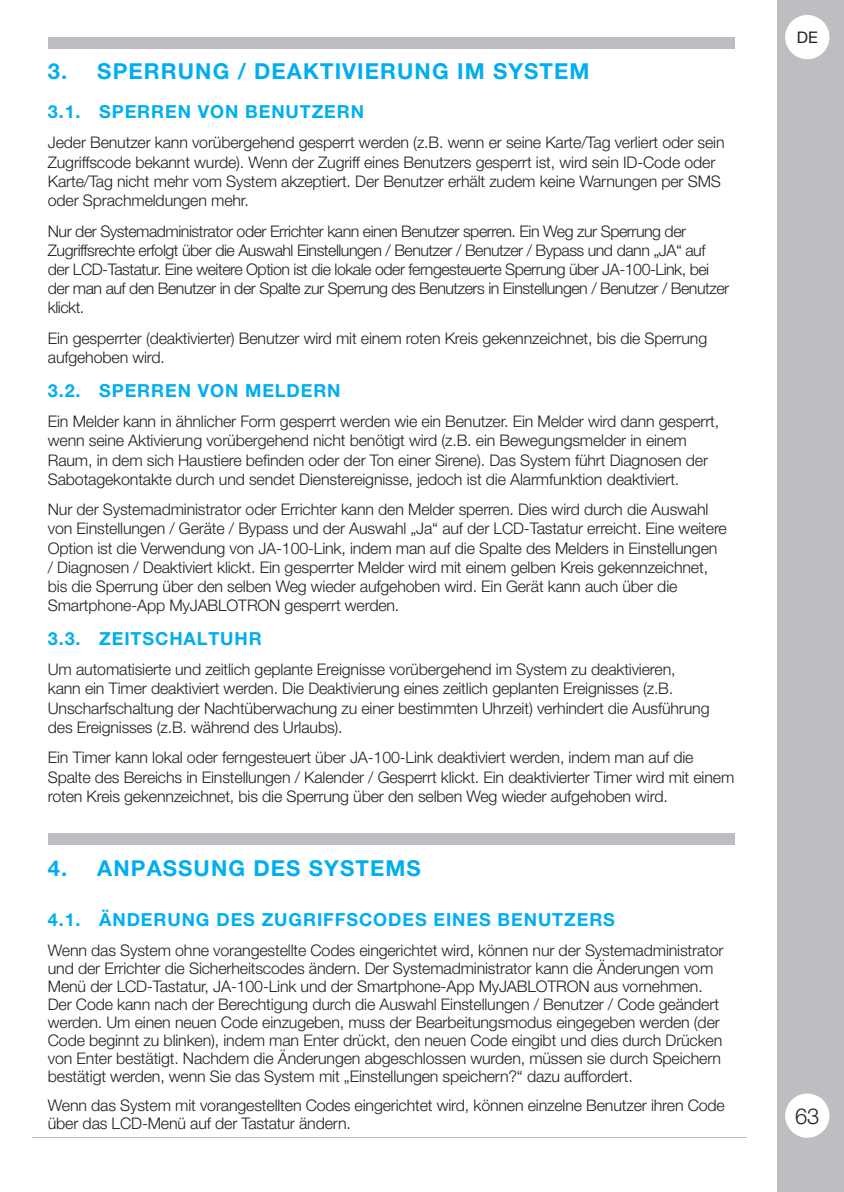
<style>
.page{position:relative;width:844px;height:1192px;background:#fff}
.page>*{position:absolute;margin:0;border:0;box-sizing:border-box;transform-origin:0 0}
.t1{font:700 22px "Helvetica Neue LT Pro";letter-spacing:.05em;color:#00aeef}
.t2{font:300 22px "Helvetica Neue LT Pro";color:#231f20}
.t3{font:700 18px "Helvetica Neue LT Pro";letter-spacing:.05em;color:#00aeef}
.t4{font:300 16px/19.2px "Helvetica Neue LT Pro";letter-spacing:-.01em;color:#231f20}
.t5{font:300 16px/19.2px "Helvetica Neue LT Pro";letter-spacing:-.03em;color:#231f20}
.t6{font:16px "Helvetica Neue LTCYR";color:#231f20}
</style>
<div class="page">
<div style="left:776px;top:0;width:67px;height:1192px;background:#bdbec1"></div>
<div style="left:786px;top:16px;width:42px;height:42px;background:#fff;border-radius:50%"></div>
<div style="left:785px;top:15px;width:44px;height:44px;border:2px solid #fff;border-radius:50%"></div>
<div style="left:785px;top:1093px;width:44px;height:44px;background:#fff;border-radius:50%"></div>
<div style="left:48px;top:38px;width:686px;height:11px;background:#bdbec1"></div>
<div style="left:48px;top:833px;width:686px;height:11px;background:#bdbec1"></div>
<h1 class="t1" style="left:48px;top:63px;width:543px">3. SPERRUNG / DEAKTIVIERUNG IM SYSTEM</h1>
<p class="t3" style="left:48px;top:105px;width:318px">3.1. SPERREN VON BENUTZERN</p>
<p class="t4" style="left:48px;top:135px;width:678px">Jeder Benutzer kann vorübergehend gesperrt werden (z.B. wenn er seine Karte/Tag verliert oder sein Zugriffscode bekannt wurde). Wenn der Zugriff eines Benutzers gesperrt ist, wird sein ID-Code oder Karte/Tag nicht mehr vom System akzeptiert. Der Benutzer erhält zudem keine Warnungen per SMS oder Sprachmeldungen mehr.</p>
<p class="t5" style="left:48px;top:223px;width:682px">Nur der Systemadministrator oder Errichter kann einen Benutzer sperren. Ein Weg zur Sperrung der Zugriffsrechte erfolgt über die Auswahl Einstellungen / Benutzer / Benutzer / Bypass und dann „JA“ auf der LCD-Tastatur. Eine weitere Option ist die lokale oder ferngesteuerte Sperrung über JA-100-Link, bei der man auf den Benutzer in der Spalte zur Sperrung des Benutzers in Einstellungen / Benutzer / Benutzer klickt.</p>
<p class="t4" style="left:48px;top:330px;width:660px">Ein gesperrter (deaktivierter) Benutzer wird mit einem roten Kreis gekennzeichnet, bis die Sperrung aufgehoben wird.</p>
<p class="t3" style="left:48px;top:384px;width:294px">3.2. SPERREN VON MELDERN</p>
<p class="t4" style="left:48px;top:413px;width:672px">Ein Melder kann in ähnlicher Form gesperrt werden wie ein Benutzer. Ein Melder wird dann gesperrt, wenn seine Aktivierung vorübergehend nicht benötigt wird (z.B. ein Bewegungsmelder in einem Raum, in dem sich Haustiere befinden oder der Ton einer Sirene). Das System führt Diagnosen der Sabotagekontakte durch und sendet Dienstereignisse, jedoch ist die Alarmfunktion deaktiviert.</p>
<p class="t4" style="left:48px;top:501px;width:680px">Nur der Systemadministrator oder Errichter kann den Melder sperren. Dies wird durch die Auswahl von Einstellungen / Geräte / Bypass und der Auswahl „Ja“ auf der LCD-Tastatur erreicht. Eine weitere Option ist die Verwendung von JA-100-Link, indem man auf die Spalte des Melders in Einstellungen<br>/ Diagnosen / Deaktiviert klickt. Ein gesperrter Melder wird mit einem gelben Kreis gekennzeichnet, bis die Sperrung über den selben Weg wieder aufgehoben wird. Ein Gerät kann auch über die Smartphone-App MyJABLOTRON gesperrt werden.</p>
<p class="t3" style="left:48px;top:632px;width:215px">3.3. ZEITSCHALTUHR</p>
<p class="t4" style="left:48px;top:661px;width:663px">Um automatisierte und zeitlich geplante Ereignisse vorübergehend im System zu deaktivieren, kann ein Timer deaktiviert werden. Die Deaktivierung eines zeitlich geplanten Ereignisses (z.B.<br>Unscharfschaltung der Nachtüberwachung zu einer bestimmten Uhrzeit) verhindert die Ausführung des Ereignisses (z.B. während des Urlaubs).</p>
<p class="t4" style="left:48px;top:749px;width:687px">Ein Timer kann lokal oder ferngesteuert über JA-100-Link deaktiviert werden, indem man auf die<br>Spalte des Bereichs in Einstellungen / Kalender / Gesperrt klickt. Ein deaktivierter Timer wird mit einem roten Kreis gekennzeichnet, bis die Sperrung über den selben Weg wieder aufgehoben wird.</p>
<h1 class="t1" style="left:48px;top:860px;width:374px">4. ANPASSUNG DES SYSTEMS</h1>
<p class="t3" style="left:48px;top:913px;width:568px">4.1. ÄNDERUNG DES ZUGRIFFSCODES EINES BENUTZERS</p>
<p class="t4" style="left:48px;top:943px;width:677px;line-height:18px">Wenn das System ohne vorangestellte Codes eingerichtet wird, können nur der Systemadministrator und der Errichter die Sicherheitscodes ändern. Der Systemadministrator kann die Änderungen vom Menü der LCD-Tastatur, JA-100-Link und der Smartphone-App MyJABLOTRON aus vornehmen.<br>Der Code kann nach der Berechtigung durch die Auswahl Einstellungen / Benutzer / Code geändert werden. Um einen neuen Code einzugeben, muss der Bearbeitungsmodus eingegeben werden (der Code beginnt zu blinken), indem man Enter drückt, den neuen Code eingibt und dies durch Drücken von Enter bestätigt. Nachdem die Änderungen abgeschlossen wurden, müssen sie durch Speichern bestätigt werden, wenn Sie das System mit „Einstellungen speichern?“ dazu auffordert.</p>
<p class="t4" style="left:48px;top:1098px;width:678px;line-height:18px">Wenn das System mit vorangestellten Codes eingerichtet wird, können einzelne Benutzer ihren Code über das LCD-Menü auf der Tastatur ändern.</p>
<p class="t6" style="left:796px;top:31px;width:23px">DE</p>
<h1 class="t2" style="left:794px;top:1107px;width:26px">63</h1>
</div>
